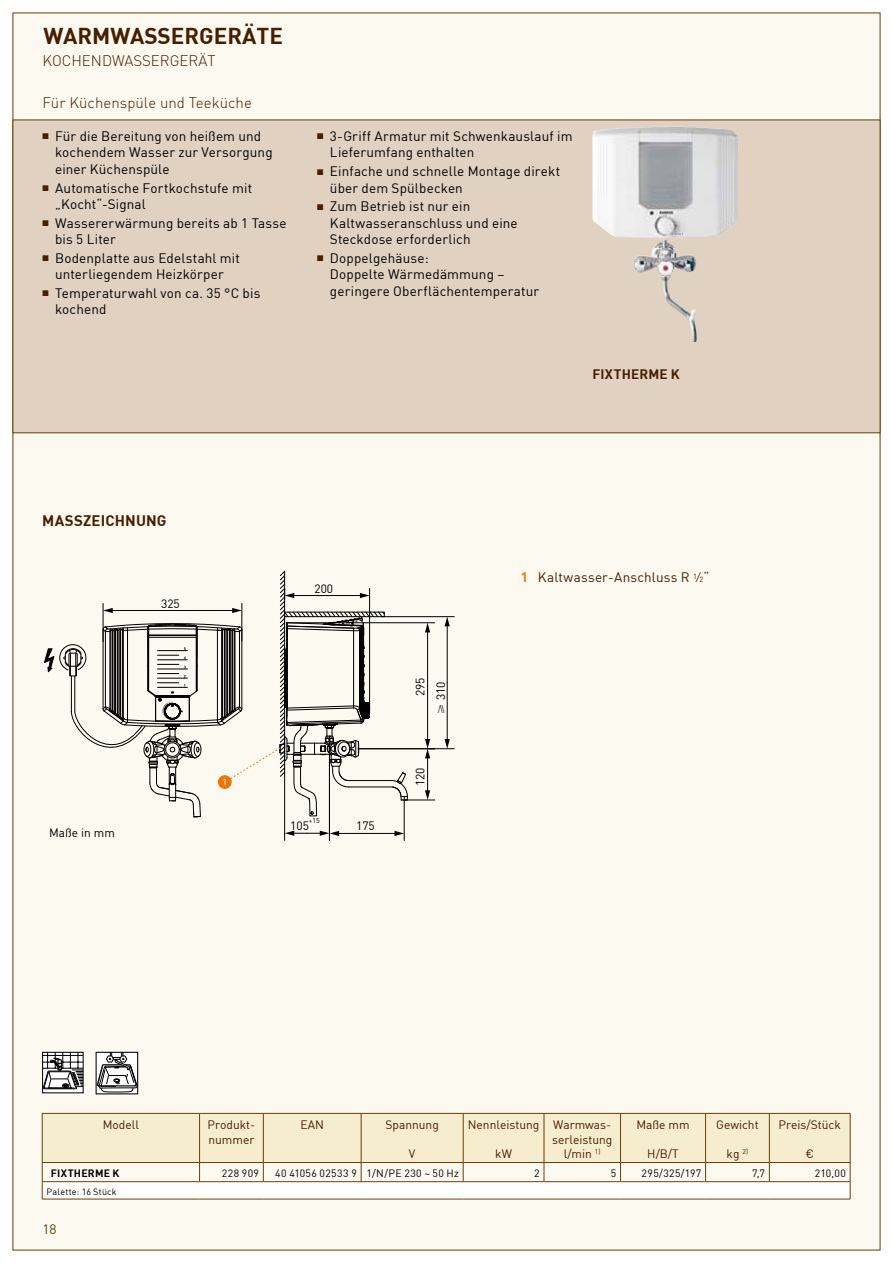
<style>
.page{position:relative;width:893px;height:1263px;background:#fff}
.page>*{position:absolute;margin:0;border:0;box-sizing:border-box;transform-origin:0 0}
.t1{font:22.5px "DIN Bold";color:#481e00}
.t2{font:15px "DIN Light";color:#481e00}
.t3{font:15px "DIN Bold";letter-spacing:.01em;color:#481e00}
.t4{font:13.5px/16.5px "DIN Regular";letter-spacing:.01em;color:#000}
.t5{font:13.5px "DIN Regular";letter-spacing:.015em;color:#481e00}
.t6{font:13.5px "DIN Bold";letter-spacing:.015em;color:#481e00}
.t7{font:13.5px "DIN Regular";color:#674006}
.t8{font:12px/14.4px "DIN Regular";color:#481e00}
.t9{font:12px "DIN Regular";color:#000}
.t10{font:10.5px "DIN Regular";letter-spacing:.035em;color:#000}
.t11{font:10.5px "DIN Bold";letter-spacing:.025em;color:#000}
.t12{font:9px "DIN Regular";letter-spacing:.025em;color:#000}
.t13{font:6.9px "DIN Regular";color:#000}
.s1{color:#481e00}
.s2{font-family:"DIN Bold";color:#ed7606}
.s3{font-size:7.35px}
</style>
<div class="page">
<div style="left:13px;top:13px;width:867px;height:1237px;background:#fcf9f0"></div>
<div style="left:13px;top:120px;width:867px;height:313px;background:#e0d1c0"></div>
<svg style="left:42px;top:1113px;width:809px;height:86px"></svg>
<hr style="left:42px;top:1199px;width:158px;height:1px;background:#674006">
<hr style="left:200px;top:1199px;width:63px;height:1px;background:#674006">
<hr style="left:263px;top:1199px;width:98px;height:1px;background:#674006">
<hr style="left:361px;top:1199px;width:102px;height:1px;background:#674006">
<hr style="left:463px;top:1199px;width:81px;height:1px;background:#674006">
<hr style="left:544px;top:1199px;width:76px;height:1px;background:#674006">
<hr style="left:620px;top:1199px;width:86px;height:1px;background:#674006">
<hr style="left:706px;top:1199px;width:63px;height:1px;background:#674006">
<hr style="left:769px;top:1199px;width:81px;height:1px;background:#674006">
<img style="left:592px;top:127px;width:146px;height:215px">
<svg style="left:673px;top:233px;width:10px;height:2px"></svg>
<hr style="left:287px;top:622px;width:148px;height:1px;background:#000">
<hr style="left:427px;top:686px;width:1px;height:54px;background:#000">
<svg style="left:425px;top:623px;width:5px;height:9px"></svg>
<hr style="left:427px;top:631px;width:1px;height:55px;background:#000">
<hr style="left:284px;top:772px;width:1px;height:68px;background:#000">
<hr style="left:382px;top:616px;width:72px;height:1px;background:#000">
<hr style="left:447px;top:683px;width:1px;height:57px;background:#000">
<svg style="left:445px;top:617px;width:5px;height:9px"></svg>
<hr style="left:447px;top:625px;width:1px;height:58px;background:#000">
<hr style="left:404px;top:800px;width:31px;height:1px;background:#000">
<hr style="left:358px;top:748px;width:77px;height:1px;background:#000">
<svg style="left:425px;top:739px;width:29px;height:61px"></svg>
<hr style="left:329px;top:736px;width:1px;height:104px;background:#000">
<hr style="left:404px;top:796px;width:1px;height:44px;background:#000">
<svg style="left:285px;top:831px;width:119px;height:5px"></svg>
<svg style="left:44px;top:571px;width:364px;height:246px"></svg>
<div style="left:42px;top:1052px;width:43px;height:42px;background:#fff"></div>
<svg style="left:44px;top:1054px;width:38px;height:36px"></svg>
<div style="left:42px;top:1052px;width:42px;height:41px;border:1px solid #000001"></div>
<svg style="left:98px;top:1054px;width:38px;height:38px"></svg>
<div style="left:96px;top:1052px;width:42px;height:42px;border:1px solid #000001"></div>
<h1 class="t1" style="left:44px;top:21px;width:241px">WARMWASSERGERÄTE</h1>
<p class="t2" style="left:43px;top:51px;width:174px">KOCHENDWASSERGERÄT</p>
<p class="t2" style="left:42px;top:94px;width:211px">Für Küchenspüle und Teeküche</p>
<p class="t4" style="left:55px;top:127px;width:219px;text-indent:-13px"><span class="s1">■</span> Für die Bereitung von heißem und kochendem Wasser zur Versorgung einer Küchenspüle</p>
<p class="t4" style="left:55px;top:179px;width:199px;text-indent:-13px"><span class="s1">■</span> Automatische Fortkochstufe mit „Kocht“-Signal</p>
<p class="t4" style="left:55px;top:214px;width:233px;text-indent:-13px"><span class="s1">■</span> Wassererwärmung bereits ab 1 Tasse bis 5 Liter</p>
<p class="t4" style="left:42px;top:249px;width:199px;text-align:center"><span class="s1">■</span> Bodenplatte aus Edelstahl mit unterliegendem Heizkörper</p>
<p class="t4" style="left:55px;top:284px;width:207px;text-indent:-13px"><span class="s1">■</span> Temperaturwahl von ca. 35 °C bis kochend</p>
<p class="t4" style="left:330px;top:127px;width:244px;text-indent:-13px"><span class="s1">■</span> 3-Griff Armatur mit Schwenkauslauf im<br>Lieferumfang enthalten</p>
<p class="t4" style="left:330px;top:163px;width:232px;text-indent:-13px"><span class="s1">■</span> Einfache und schnelle Montage direkt über dem Spülbecken</p>
<p class="t4" style="left:330px;top:198px;width:189px;text-indent:-13px"><span class="s1">■</span> Zum Betrieb ist nur ein<br>Kaltwasseranschluss und eine<br>Steckdose erforderlich</p>
<p class="t4" style="left:330px;top:249px;width:211px;text-indent:-13px"><span class="s1">■</span> Doppelgehäuse:<br>Doppelte Wärmedämmung – geringere Oberflächentemperatur</p>
<p class="t6" style="left:592px;top:366px;width:89px">FIXTHERME K</p>
<p class="t3" style="left:42px;top:510px;width:126px">MASSZEICHNUNG</p>
<p class="t9" style="left:161px;top:596px;width:20px">325</p>
<p class="t9" style="left:314px;top:581px;width:20px">200</p>
<p class="t9" style="left:412px;top:696px;width:20px;rotate:-90deg">295</p>
<p class="t9" style="left:433px;top:700px;width:20px;rotate:-90deg">310</p>
<p class="t9" style="left:412px;top:786px;width:20px;rotate:-90deg">120</p>
<p class="t5" style="left:521px;top:569px;width:190px"><span class="s2">1</span> Kaltwasser-Anschluss R <sup>1</sup>⁄<span class="s3">2</span>“</p>
<p class="t9" style="left:49px;top:825px;width:67px">Maße in mm</p>
<p class="t13" style="left:309px;top:816px;width:12px">+15</p>
<p class="t9" style="left:290px;top:819px;width:20px">105</p>
<p class="t9" style="left:356px;top:819px;width:20px">175</p>
<p class="t8" style="left:103px;top:1118px;width:38px">Modell</p>
<p class="t8" style="left:208px;top:1118px;width:49px">Produkt&shy;nummer</p>
<p class="t8" style="left:301px;top:1118px;width:25px">EAN</p>
<p class="t8" style="left:385px;top:1118px;width:55px">Spannung</p>
<p class="t8" style="left:409px;top:1146px;width:8px">V</p>
<p class="t8" style="left:468px;top:1118px;width:73px">Nennleistung</p>
<p class="t8" style="left:495px;top:1146px;width:18px">kW</p>
<p class="t8" style="left:552px;top:1118px;width:62px;text-align:center">Warmwas&shy;serleistung l/min <sup>1)</sup></p>
<p class="t8" style="left:636px;top:1118px;width:55px">Maße mm</p>
<p class="t8" style="left:647px;top:1146px;width:33px">H/B/T</p>
<p class="t8" style="left:716px;top:1118px;width:44px">Gewicht</p>
<p class="t8" style="left:727px;top:1146px;width:23px">kg <sup>2)</sup></p>
<p class="t8" style="left:779px;top:1118px;width:64px">Preis/Stück</p>
<p class="t8" style="left:806px;top:1146px;width:10px">¤</p>
<p class="t11" style="left:51px;top:1167px;width:70px">FIXTHERME K</p>
<p class="t10" style="left:222px;top:1167px;width:39px">228 909</p>
<p class="t10" style="left:275px;top:1167px;width:185px">40 41056 02533 9 1/N/PE 230 ~ 50 Hz</p>
<p class="t10" style="left:534px;top:1167px;width:7px">2</p>
<p class="t10" style="left:611px;top:1167px;width:7px">5</p>
<p class="t10" style="left:642px;top:1167px;width:61px">295/325/197</p>
<p class="t10" style="left:752px;top:1167px;width:15px">7,7</p>
<p class="t10" style="left:815px;top:1167px;width:33px">210,00</p>
<p class="t12" style="left:46px;top:1186px;width:72px">Palette: 16 Stück</p>
<p class="t7" style="left:43px;top:1220px;width:16px">18</p>
</div>
